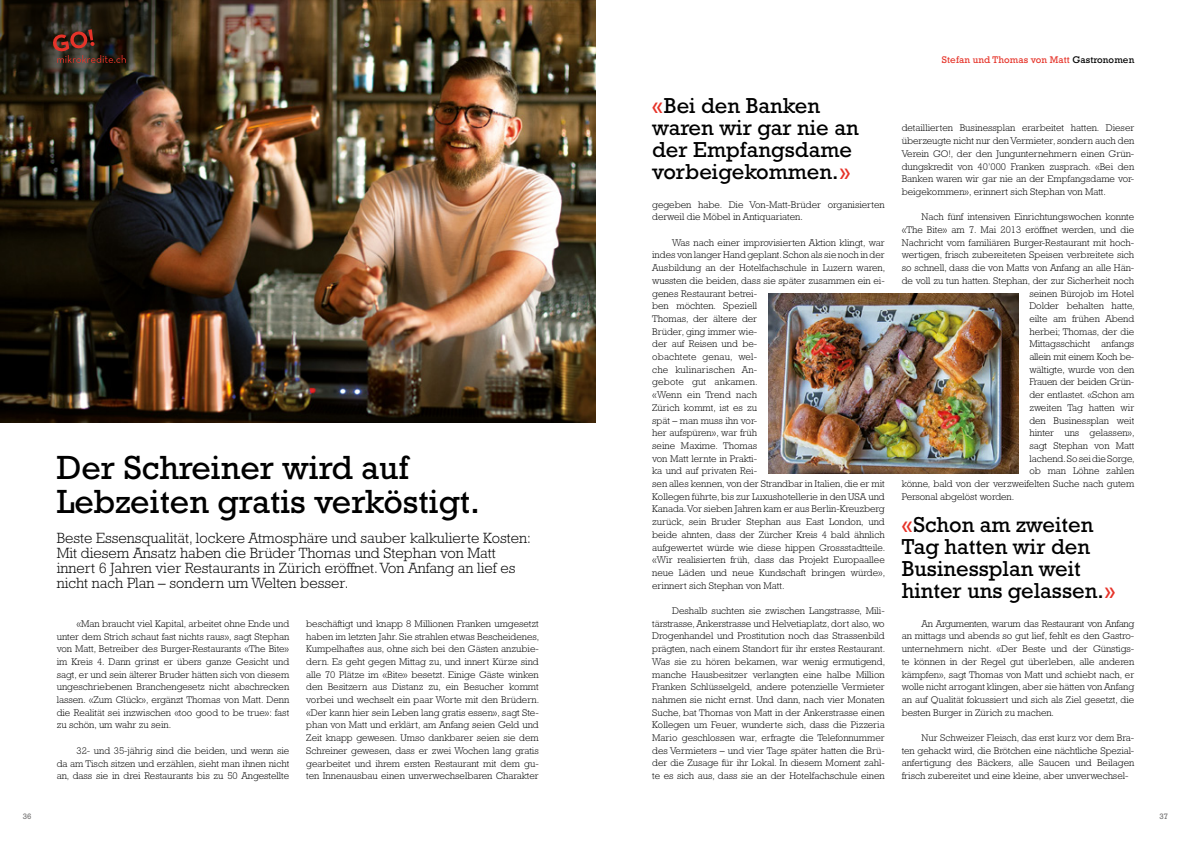
<style>
.page{position:relative;width:1191px;height:842px;background:#fff}
.page>*{position:absolute;margin:0;border:0;box-sizing:border-box;transform-origin:0 0}
.t1{font:34px/34px "Rockwell Std";color:#000}
.t2{font:22px/22px "Rockwell Std";color:#000}
.t3{font:300 15px/15px "Rockwell Std";color:#000}
.t4{font:300 9.8px/12.7px "Rockwell Std";color:#000;text-align:justify}
.t5{font:300 9.8px "Rockwell Std";letter-spacing:-.02em;color:#000}
.t6{font:9.8px "Rockwell Std";letter-spacing:.01em;color:#e63329}
.t7{font:8px "Rockwell Std";color:#706f6f}
.s1{color:#e63329}
.s2{color:#000}
</style>
<div class="page">
<img style="left:0;top:0;width:595px;height:422px">
<img style="left:768px;top:294px;width:250px;height:180px">
<svg style="left:0;top:0;width:187px;height:110px"></svg>
<h1 class="t1" style="left:57px;top:450px;width:425px">Der Schreiner wird auf<br>Lebzeiten gratis verköstigt.</h1>
<p class="t3" style="left:57px;top:530px;width:475px">Beste Essensqualität, lockere Atmosphäre und sauber kalkulierte Kosten:<br>Mit diesem Ansatz haben die Brüder Thomas und Stephan von Matt innert 6 Jahren vier Restaurants in Zürich eröffnet. Von Anfang an lief es nicht nach Plan – sondern um Welten besser.</p>
<p class="t4" style="left:57px;top:617px;width:234px;text-indent:20px">«Man braucht viel Kapital, arbeitet ohne Ende und unter dem Strich schaut fast nichts raus», sagt Stephan von Matt, Betreiber des Burger-Restaurants «The Bite» im Kreis 4. Dann grinst er übers ganze Gesicht und sagt, er und sein älterer Bruder hätten sich von diesem ungeschriebenen Branchengesetz nicht abschrecken lassen. «Zum Glück», ergänzt Thomas von Matt. Denn die Realität sei inzwischen «too good to be true»: fast zu schön, um wahr zu sein.</p>
<p class="t4" style="left:57px;top:744px;width:234px;text-indent:20px">32- und 35-jährig sind die beiden, und wenn sie da am Tisch sitzen und erzählen, sieht man ihnen nicht an, dass sie in drei Restaurants bis zu 50 Angestellte</p>
<p class="t4" style="left:306px;top:617px;width:234px">beschäftigt und knapp 8 Millionen Franken umgesetzt haben im letzten Jahr. Sie strahlen etwas Bescheidenes, Kumpelhaftes aus, ohne sich bei den Gästen anzubie&shy;dern. Es geht gegen Mittag zu, und innert Kürze sind alle 70 Plätze im «Bite» besetzt. Einige Gäste winken den Besitzern aus Distanz zu, ein Besucher kommt vorbei und wechselt ein paar Worte mit den Brüdern. «Der kann hier sein Leben lang gratis essen», sagt Ste&shy;phan von Matt und erklärt, am Anfang seien Geld und Zeit knapp gewesen. Umso dankbarer seien sie dem Schreiner gewesen, dass er zwei Wochen lang gratis gearbeitet und ihrem ersten Restaurant mit dem gu&shy;ten Innenausbau einen unverwechselbaren Charakter</p>
<h2 class="t2" style="left:652px;top:94px;width:208px"><span class="s1">«</span>Bei den Banken waren wir gar nie an der Empfangsdame vorbeigekommen.<span class="s1">»</span></h2>
<p class="t4" style="left:652px;top:198px;width:234px">gegeben habe. Die Von-Matt-Brüder organisierten derweil die Möbel in Antiquariaten.</p>
<p class="t4" style="left:652px;top:236px;width:234px;text-align:left;text-indent:20px">Was nach einer improvisierten Aktion klingt, war indes von langer Hand geplant. Schon als sie noch in der Ausbildung an der Hotelfachschule in Luzern waren, wussten die beiden, dass sie später zusammen ein ei&shy;genes Restaurant betrei-<br>ben möchten. Speziell<br>Thomas, der ältere der<br>Brüder, ging immer wie-<br>der auf Reisen und be-<br>obachtete genau, wel-<br>che kulinarischen An-<br>gebote gut ankamen.<br>«Wenn ein Trend nach<br>Zürich kommt, ist es zu<br>spät – man muss ihn vor-<br>her aufspüren», war früh<br>seine Maxime. Thomas<br>von Matt lernte in Prakti-<br>ka und auf privaten Rei-<br>sen alles kennen, von der Strandbar in Italien, die er mit Kollegen führte, bis zur Luxushotellerie in den USA und Kanada. Vor sieben Jahren kam er aus Berlin-Kreuzberg zurück, sein Bruder Stephan aus East London, und beide ahnten, dass der Zürcher Kreis 4 bald ähnlich aufgewertet würde wie diese hippen Grossstadtteile. «Wir realisierten früh, dass das Projekt Europaallee neue Läden und neue Kundschaft bringen würde», erinnert sich Stephan von Matt.</p>
<p class="t4" style="left:652px;top:604px;width:234px;text-indent:20px">Deshalb suchten sie zwischen Langstrasse, Mili&shy;tärstrasse, Ankerstrasse und Helvetiaplatz, dort also, wo Drogenhandel und Prostitution noch das Strassenbild prägten, nach einem Standort für ihr erstes Restaurant.<br>Was sie zu hören bekamen, war wenig ermutigend, manche Hausbesitzer verlangten eine halbe Million Franken Schlüsselgeld, andere potenzielle Vermieter nahmen sie nicht ernst. Und dann, nach vier Monaten Suche, bat Thomas von Matt in der Ankerstrasse einen Kollegen um Feuer, wunderte sich, dass die Pizzeria Mario geschlossen war, erfragte die Telefonnummer des Vermieters – und vier Tage später hatten die Brü&shy;der die Zusage für ihr Lokal. In diesem Moment zahl&shy;te es sich aus, dass sie an der Hotelfachschule einen</p>
<p class="t6" style="left:942px;top:54px;width:194px">Stefan und Thomas von Matt <span class="s2">Gastronomen</span></p>
<p class="t4" style="left:901px;top:122px;width:234px">detaillierten Businessplan erarbeitet hatten. Dieser überzeugte nicht nur den Vermieter, sondern auch den Verein GO!, der den Jungunternehmern einen Grün&shy;dungskredit von 40’000 Franken zusprach. «Bei den Banken waren wir gar nie an der Empfangsdame vor&shy;beigekommen», erinnert sich Stephan von Matt.</p>
<p class="t4" style="left:921px;top:211px;width:214px">Nach fünf intensiven Einrichtungswochen konnte</p>
<p class="t4" style="left:901px;top:223px;width:234px">«The Bite» am 7. Mai 2013 eröffnet werden, und die</p>
<p class="t4" style="left:901px;top:236px;width:234px">Nachricht vom familiären Burger-Restaurant mit hoch-</p>
<p class="t4" style="left:901px;top:249px;width:234px">wertigen, frisch zubereiteten Speisen verbreitete sich</p>
<p class="t4" style="left:901px;top:261px;width:234px">so schnell, dass die von Matts von Anfang an alle Hän-</p>
<p class="t4" style="left:901px;top:274px;width:234px">de voll zu tun hatten. Stephan, der zur Sicherheit noch</p>
<p class="t4" style="left:1029px;top:287px;width:106px">seinen Bürojob im Hotel</p>
<p class="t4" style="left:1029px;top:299px;width:107px">Dolder behalten hatte,</p>
<p class="t4" style="left:1029px;top:312px;width:106px">eilte am frühen Abend</p>
<p class="t4" style="left:1029px;top:325px;width:106px">herbei; Thomas, der die</p>
<p class="t4" style="left:1029px;top:338px;width:106px">Mittagsschicht anfangs</p>
<p class="t5" style="left:1029px;top:351px;width:106px">allein mit einem Koch be-</p>
<p class="t4" style="left:1029px;top:363px;width:106px">wältigte, wurde von den</p>
<p class="t5" style="left:1029px;top:377px;width:106px">Frauen der beiden Grün-</p>
<p class="t4" style="left:1029px;top:388px;width:106px">der entlastet. «Schon am</p>
<p class="t4" style="left:1029px;top:401px;width:106px">zweiten Tag hatten wir</p>
<p class="t4" style="left:1029px;top:414px;width:106px">den Businessplan weit</p>
<p class="t4" style="left:1029px;top:426px;width:107px">hinter uns gelassen»,</p>
<p class="t4" style="left:1029px;top:439px;width:106px">sagt Stephan von Matt</p>
<p class="t4" style="left:1029px;top:452px;width:107px">lachend. So sei die Sorge,</p>
<p class="t4" style="left:1029px;top:465px;width:106px">ob man Löhne zahlen</p>
<p class="t4" style="left:901px;top:477px;width:234px">könne, bald von der verzweifelten Suche nach gutem</p>
<p class="t4" style="left:901px;top:490px;width:114px">Personal abgelöst worden.</p>
<h2 class="t2" style="left:901px;top:513px;width:215px"><span class="s1">«</span>Schon am zweiten<br>Tag hatten wir den<br>Businessplan weit hinter uns gelassen.<span class="s1">»</span></h2>
<p class="t4" style="left:901px;top:617px;width:234px;text-indent:20px">An Argumenten, warum das Restaurant von Anfang an mittags und abends so gut lief, fehlt es den Gastro&shy;unternehmern nicht. «Der Beste und der Günstigs&shy;te können in der Regel gut überleben, alle anderen kämpfen», sagt Thomas von Matt und schiebt nach, er wolle nicht arrogant klingen, aber sie hätten von Anfang an auf Qualität fokussiert und sich als Ziel gesetzt, die besten Burger in Zürich zu machen.</p>
<p class="t4" style="left:901px;top:731px;width:234px;text-indent:20px">Nur Schweizer Fleisch, das erst kurz vor dem Bra&shy;ten gehackt wird, die Brötchen eine nächtliche Spezial&shy;anfertigung des Bäckers, alle Saucen und Beilagen frisch zubereitet und eine kleine, aber unverwechsel-</p>
<p class="t7" style="left:23px;top:812px;width:10px">36</p>
<p class="t7" style="left:1159px;top:812px;width:10px">37</p>
</div>
